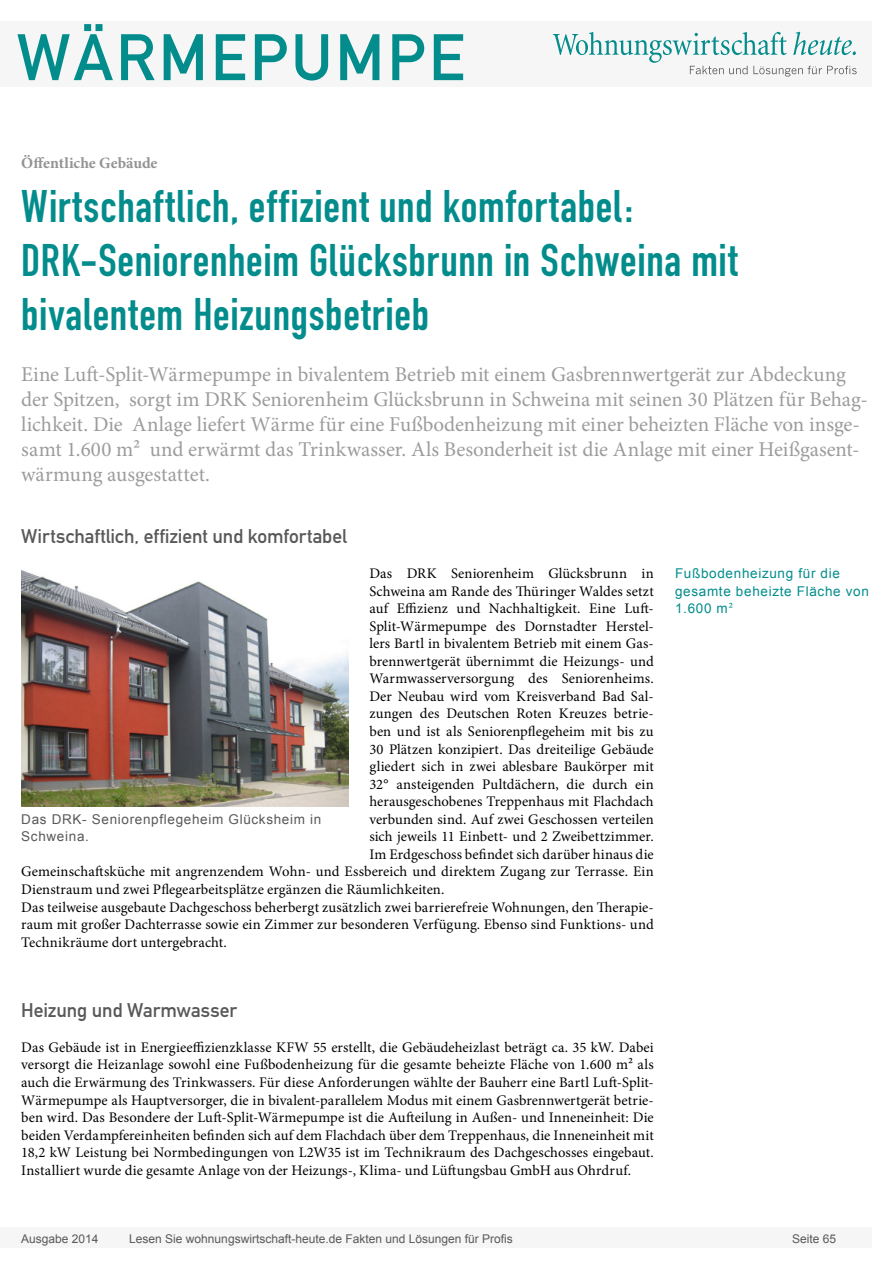
<style>
.page{position:relative;width:893px;height:1263px;background:#fff}
.page>*{position:absolute;margin:0;border:0;box-sizing:border-box;transform-origin:0 0}
.t1{font:64.5px "DIN Mittelschrift";letter-spacing:.05em;color:#038c8c}
.Überschrift_Groß{font:45px/54px "DIN Engschrift";letter-spacing:.015em;color:#038c8c}
.Anlesetext{font:21px/25.2px "Minion Pro";letter-spacing:-.005em;color:#9c9c9c}
.Überschrift_Grau{font:19.5px "DIN Mittelschrift";letter-spacing:-.005em;color:#595959}
.Kategorie{font:700 15.75px "Minion Pro";color:#939393}
.Fließtext_erste_Zeil{font:14.7px/17.5px "Minion Pro";letter-spacing:.005em;color:#000;text-align:justify}
.Info{font:13.5px/17.5px "Arial";letter-spacing:.05em;color:#038c8c}
.Bildunterschrift{font:13.5px/17.5px "Arial";letter-spacing:.05em;color:#595959}
.t2{font:12px "Arial";color:#595959}
.s1{font-family:"Minion Pro"}
</style>
<div class="page">
<div style="left:0;top:1227px;width:872px;height:20px;background:#f6f6f6"></div>
<div style="left:0;top:21px;width:872px;height:66px;background:#f6f6f6"></div>
<svg style="left:553px;top:32px;width:304px;height:45px"></svg>
<img style="left:21px;top:570px;width:327px;height:236px">
<h1 class="t1" style="left:17px;top:20px;width:450px">WÄRMEPUMPE</h1>
<p class="Kategorie" style="left:21px;top:152px;width:138px">Öffentliche Gebäude</p>
<p class="Überschrift_Groß" style="left:21px;top:180px;width:718px">Wirtschaftlich, effizient und komfortabel:<br>DRK-Seniorenheim Glücksbrunn in Schweina mit bivalentem Heizungsbetrieb</p>
<p class="Anlesetext" style="left:21px;top:361px;width:848px">Eine Luft-Split-Wärmepumpe in bivalentem Betrieb mit einem Gasbrennwertgerät zur Abdeckung der Spitzen, sorgt im DRK Seniorenheim Glücksbrunn in Schweina mit seinen 30 Plätzen für Behag&shy;lichkeit. Die Anlage liefert Wärme für eine Fußbodenheizung mit einer beheizten Fläche von insge&shy;samt 1.600 m2 und erwärmt das Trinkwasser. Als Besonderheit ist die Anlage mit einer Heißgasent&shy;wärmung ausgestattet.</p>
<p class="Überschrift_Grau" style="left:21px;top:525px;width:327px">Wirtschaftlich, effizient und komfortabel</p>
<p class="Fließtext_erste_Zeil" style="left:369px;top:565px;width:286px">Das DRK Seniorenheim Glücksbrunn in</p>
<p class="Fließtext_erste_Zeil" style="left:369px;top:582px;width:286px">Schweina am Rande des Thüringer Waldes setzt</p>
<p class="Fließtext_erste_Zeil" style="left:369px;top:600px;width:286px">auf Effizienz und Nachhaltigkeit. Eine Luft-</p>
<p class="Fließtext_erste_Zeil" style="left:369px;top:617px;width:286px">Split-Wärmepumpe des Dornstadter Herstel-</p>
<p class="Fließtext_erste_Zeil" style="left:369px;top:635px;width:286px">lers Bartl in bivalentem Betrieb mit einem Gas-</p>
<p class="Fließtext_erste_Zeil" style="left:369px;top:652px;width:286px">brennwertgerät übernimmt die Heizungs- und</p>
<p class="Fließtext_erste_Zeil" style="left:369px;top:670px;width:286px">Warmwasserversorgung des Seniorenheims.</p>
<p class="Fließtext_erste_Zeil" style="left:369px;top:687px;width:286px">Der Neubau wird vom Kreisverband Bad Sal-</p>
<p class="Fließtext_erste_Zeil" style="left:369px;top:705px;width:286px">zungen des Deutschen Roten Kreuzes betrie-</p>
<p class="Fließtext_erste_Zeil" style="left:369px;top:723px;width:286px">ben und ist als Seniorenpflegeheim mit bis zu</p>
<p class="Fließtext_erste_Zeil" style="left:369px;top:740px;width:286px">30 Plätzen konzipiert. Das dreiteilige Gebäude</p>
<p class="Fließtext_erste_Zeil" style="left:369px;top:758px;width:286px">gliedert sich in zwei ablesbare Baukörper mit</p>
<p class="Fließtext_erste_Zeil" style="left:369px;top:775px;width:286px">32° ansteigenden Pultdächern, die durch ein</p>
<p class="Fließtext_erste_Zeil" style="left:369px;top:793px;width:286px">herausgeschobenes Treppenhaus mit Flachdach</p>
<p class="Fließtext_erste_Zeil" style="left:369px;top:810px;width:286px">verbunden sind. Auf zwei Geschossen verteilen</p>
<p class="Fließtext_erste_Zeil" style="left:369px;top:828px;width:286px">sich jeweils 11 Einbett- und 2 Zweibettzimmer.</p>
<p class="Fließtext_erste_Zeil" style="left:369px;top:845px;width:286px">Im Erdgeschoss befindet sich darüber hinaus die</p>
<p class="Fließtext_erste_Zeil" style="left:21px;top:863px;width:634px">Gemeinschaftsküche mit angrenzendem Wohn- und Essbereich und direktem Zugang zur Terrasse. Ein</p>
<p class="Fließtext_erste_Zeil" style="left:21px;top:880px;width:425px">Dienstraum und zwei Pflegearbeitsplätze ergänzen die Räumlichkeiten.</p>
<p class="Fließtext_erste_Zeil" style="left:21px;top:898px;width:634px">Das teilweise ausgebaute Dachgeschoss beherbergt zusätzlich zwei barrierefreie Wohnungen, den Therapie&shy;raum mit großer Dachterrasse sowie ein Zimmer zur besonderen Verfügung. Ebenso sind Funktions- und Technikräume dort untergebracht.</p>
<p class="Bildunterschrift" style="left:21px;top:810px;width:302px">Das DRK- Seniorenpflegeheim Glücksheim in<br>Schweina.</p>
<p class="Überschrift_Grau" style="left:21px;top:998px;width:217px">Heizung und Warmwasser</p>
<p class="Fließtext_erste_Zeil" style="left:21px;top:1038px;width:634px">Das Gebäude ist in Energieeffizienzklasse KFW 55 erstellt, die Gebäudeheizlast beträgt ca. 35 kW. Dabei versorgt die Heizanlage sowohl eine Fußbodenheizung für die gesamte beheizte Fläche von 1.600 m2 als auch die Erwärmung des Trinkwassers. Für diese Anforderungen wählte der Bauherr eine Bartl Luft-Split-Wärmepumpe als Hauptversorger, die in bivalent-parallelem Modus mit einem Gasbrennwertgerät betrie&shy;ben wird. Das Besondere der Luft-Split-Wärmepumpe ist die Aufteilung in Außen- und Inneneinheit: Die beiden Verdampfereinheiten befinden sich auf dem Flachdach über dem Treppenhaus, die Inneneinheit mit 18,2 kW Leistung bei Normbedingungen von L2W35 ist im Technikraum des Dachgeschosses eingebaut.<br>Installiert wurde die gesamte Anlage von der Heizungs-, Klima- und Lüftungsbau GmbH aus Ohrdruf.</p>
<p class="Info" style="left:675px;top:565px;width:195px">Fußbodenheizung für die gesamte beheizte Fläche von<br>1.600 m<span class="s1">2</span></p>
<p class="t2" style="left:21px;top:1230px;width:79px">Ausgabe 2014</p>
<p class="t2" style="left:129px;top:1230px;width:385px">Lesen Sie wohnungswirtschaft-heute.de Fakten und Lösungen für Profis</p>
<p class="t2" style="left:792px;top:1231px;width:46px">Seite 65</p>
</div>
